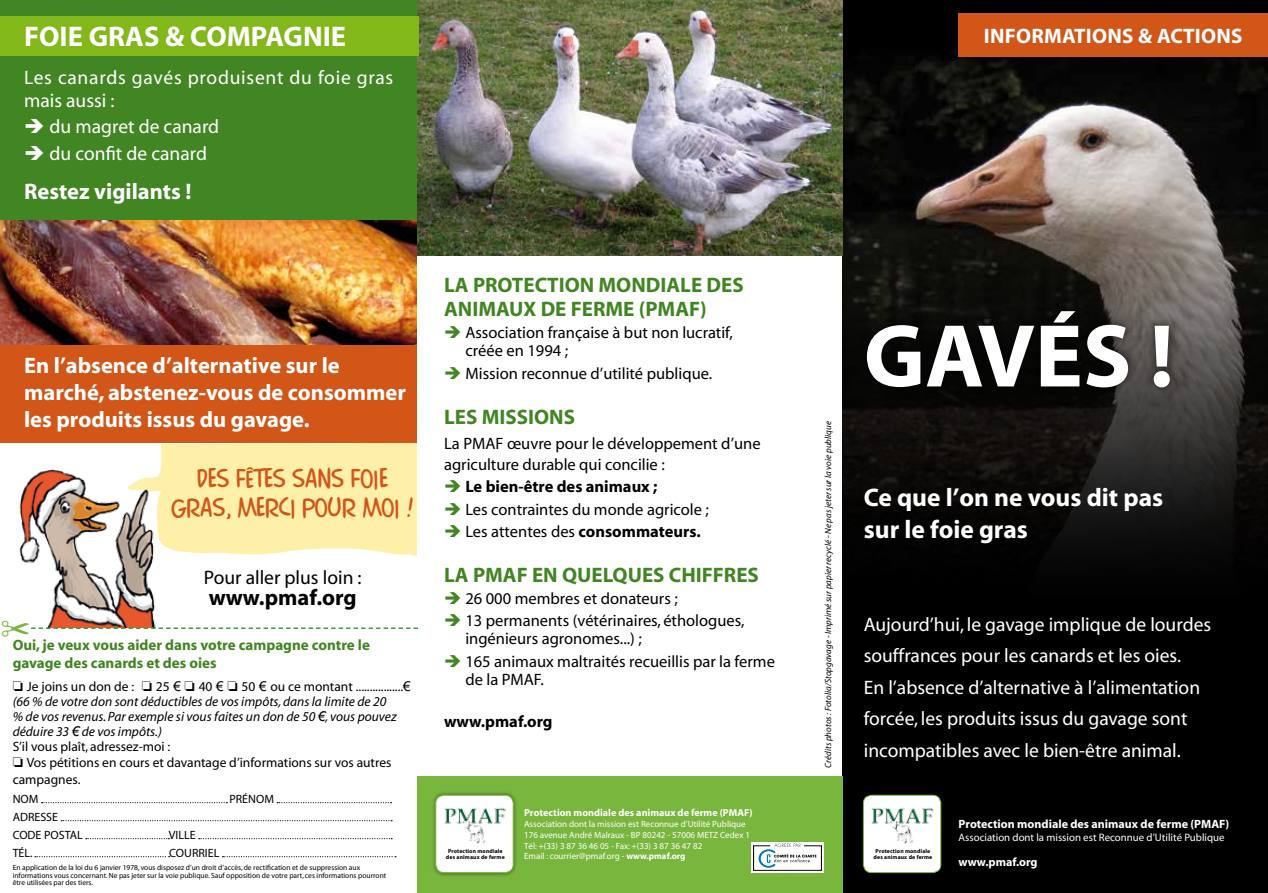
<style>
.page{position:relative;width:1268px;height:893px;background:#fff}
.page>*{position:absolute;margin:0;border:0;box-sizing:border-box;transform-origin:0 0}
.t1{font:700 90px "Myriad";color:#fff}
.t2{font:700 28.5px "Myriad";color:#fff}
.t3{font:700 25.5px/31.5px "Myriad";color:#fff}
.t4{font:24px/28.8px "Comics";color:#d25618;text-align:center}
.t5{font:700 22.5px/27px "Myriad";color:#fff}
.t6{font:700 22.5px "Myriad";color:#000}
.t7{font:700 21px/24px "Myriad";color:#418622}
.t8{font:700 21px "Myriad";letter-spacing:.01em;color:#fff}
.t9{font:19.5px/31.5px "Myriad";color:#fff}
.t10{font:19.5px/22.5px "Myriad";letter-spacing:.035em;color:#fff}
.t11{font:19.5px "Myriad";color:#000}
.t12{font:16.5px/22.2px "Myriad";color:#000}
.t13{font:700 16.5px "Myriad";color:#000}
.t14{font:700 15px/18px "Myriad";color:#418622}
.t15{font:italic 13.5px/15px "Myriad";color:#000}
.t16{font:13.5px/16.5px "Myriad";color:#000}
.t17{font:700 12px "Myriad";color:#fff}
.t18{font:12px/18px "Myriad";color:#000}
.t19{font:10.8px "Myriad";color:#fff}
.t20{font:700 10.2px "Myriad";color:#fff}
.t21{font:9px/10.8px "Myriad";color:#fff}
.t22{font:italic 9px "Myriad";color:#000}
.t23{font:7.5px/7.5px "Myriad";color:#000}
.t24{font:700 5.7px/6.9px "Myriad";letter-spacing:.02em;color:#000;text-align:center}
.s1{font-style:normal}
.s2{font-family:"Arial";font-style:normal}
.s3{font-family:"Arial"}
.s4{font-weight:700}
</style>
<div class="page">
<div style="left:842px;top:0;width:425px;height:893px;background:#000"></div>
<img style="left:842px;top:14px;width:425px;height:539px">
<div style="left:958px;top:14px;width:309px;height:43px;background:#d25618"></div>
<img style="left:417px;top:0;width:425px;height:256px">
<div style="left:0;top:0;width:417px;height:443px;background:#418622"></div>
<div style="left:0;top:16px;width:418px;height:40px;background:#83b81a"></div>
<svg style="left:42px;top:802px;width:185px;height:1px"></svg>
<svg style="left:277px;top:802px;width:114px;height:1px"></svg>
<svg style="left:61px;top:820px;width:331px;height:1px"></svg>
<svg style="left:86px;top:838px;width:83px;height:1px"></svg>
<svg style="left:199px;top:838px;width:193px;height:1px"></svg>
<svg style="left:35px;top:856px;width:135px;height:1px"></svg>
<svg style="left:222px;top:856px;width:174px;height:1px"></svg>
<div style="left:417px;top:776px;width:425px;height:117px;background:#79b63e"></div>
<div style="left:858px;top:790px;width:87px;height:87px;background:#000;opacity:.5"></div>
<div style="left:863px;top:795px;width:77px;height:78px;background:#fff;border-radius:8px"></div>
<img style="left:863px;top:797px;width:77px;height:47px">
<div style="left:863px;top:795px;width:77px;height:78px;border:1px solid #79b63e;border-radius:8px"></div>
<div style="left:750px;top:843px;width:73px;height:30px;background:#fff"></div>
<svg style="left:753px;top:843px;width:69px;height:28px"></svg>
<div style="left:431px;top:790px;width:87px;height:87px;background:#000;opacity:.5"></div>
<div style="left:435px;top:795px;width:78px;height:78px;background:#fff;border-radius:8px"></div>
<img style="left:435px;top:797px;width:78px;height:47px">
<div style="left:435px;top:795px;width:78px;height:78px;border:1px solid #79b63e;border-radius:8px"></div>
<img style="left:0;top:220px;width:417px;height:125px">
<div style="left:161px;top:443px;width:256px;height:113px;background:#fff0a9"></div>
<img style="left:19px;top:446px;width:157px;height:174px">
<div style="left:0;top:345px;width:417px;height:98px;background:#d25618"></div>
<div style="left:1px;top:616px;width:29px;height:23px;background:#fff"></div>
<div style="left:857px;top:302px;width:320px;height:94px;background:#000;opacity:.75"></div>
<svg style="left:31px;top:620px;width:387px;height:9px"></svg>
<h2 class="t2" style="left:24px;top:22px;width:323px">FOIE GRAS &amp; COMPAGNIE</h2>
<p class="t10" style="left:24px;top:67px;width:370px">Les canards gavés produisent du foie gras mais aussi :</p>
<p class="t9" style="left:50px;top:114px;width:171px;line-height:26.7px">du magret de canard du confit de canard</p>
<h3 class="t5" style="left:24px;top:179px;width:169px">Restez vigilants !</h3>
<h3 class="t5" style="left:24px;top:353px;width:383px">En l’absence d’alternative sur le marché, abstenez-vous de consommer les produits issus du gavage.</h3>
<h3 class="t4" style="left:171px;top:464px;width:244px">DES FÊTES SANS FOIE<br>GRAS, MERCI POUR MOI !</h3>
<p class="t11" style="left:204px;top:568px;width:159px">Pour aller plus loin :</p>
<h3 class="t6" style="left:209px;top:586px;width:149px">www.pmaf.org</h3>
<p class="t14" style="left:13px;top:637px;width:358px">Oui, je veux vous aider dans votre campagne contre le gavage des canards et des oies</p>
<p class="t15" style="left:13px;top:679px;width:399px">□ <span class="s1">Je joins un don de :</span> □ <span class="s1">25</span> <span class="s2">€</span> □ <span class="s1">40</span> <span class="s2">€</span> □ <span class="s1">50</span> <span class="s2">€</span> <span class="s1">ou ce montant .................</span><span class="s2">€ </span>(66 % de votre don sont déductibles de vos impôts, dans la limite de 20<br>% de vos revenus. Par exemple si vous faites un don de 50 <span class="s3">€</span>, vous pouvez déduire 33 <span class="s3">€</span> de vos impôts.)<br><span class="s1">S’il vous plaît, adressez-moi :</span></p>
<p class="t16" style="left:13px;top:755px;width:380px">□ Vos pétitions en cours et davantage d’informations sur vos autres campagnes.</p>
<p class="t18" style="left:13px;top:790px;width:27px">NOM</p>
<p class="t18" style="left:229px;top:790px;width:46px">PRÉNOM</p>
<p class="t18" style="left:13px;top:808px;width:72px">ADRESSE<br>CODE POSTAL</p>
<p class="t18" style="left:169px;top:826px;width:28px">VILLE</p>
<p class="t18" style="left:13px;top:844px;width:22px">TÉL.</p>
<p class="t18" style="left:169px;top:844px;width:52px">COURRIEL</p>
<p class="t23" style="left:13px;top:864px;width:375px">En application de la loi du 6 janvier 1978, vous disposez d’un droit d’accès, de rectification et de suppression aux informations vous concernant. Ne pas jeter sur la voie publique. Sauf opposition de votre part, ces informations pourront être utilisées par des tiers.</p>
<p class="t7" style="left:444px;top:274px;width:301px">LA PROTECTION MONDIALE DES<br>ANIMAUX DE FERME (PMAF)</p>
<p class="t12" style="left:465px;top:325px;width:269px;line-height:18px">Association française à but non lucratif, créée en 1994 ;</p>
<p class="t12" style="left:465px;top:363px;width:248px">Mission reconnue d’utilité publique.</p>
<p class="t7" style="left:444px;top:405px;width:132px">LES MISSIONS</p>
<p class="t12" style="left:444px;top:434px;width:318px;line-height:21px">La PMAF œuvre pour le développement d’une agriculture durable qui concilie :</p>
<p class="t13" style="left:465px;top:478px;width:193px">Le bien-être des animaux ;</p>
<p class="t12" style="left:465px;top:499px;width:245px">Les contraintes du monde agricole ;<br>Les attentes des <span class="s4">consommateurs.</span></p>
<p class="t7" style="left:444px;top:564px;width:316px">LA PMAF EN QUELQUES CHIFFRES</p>
<p class="t12" style="left:465px;top:588px;width:280px">26 000 membres et donateurs ;<br>13 permanents (vétérinaires, éthologues,</p>
<p class="t12" style="left:465px;top:629px;width:311px">ingénieurs agronomes...) ;<br>165 animaux maltraités recueillis par la ferme</p>
<p class="t12" style="left:465px;top:669px;width:80px">de la PMAF.</p>
<p class="t13" style="left:444px;top:713px;width:110px">www.pmaf.org</p>
<p class="t24" style="left:446px;top:847px;width:60px">Protection mondiale des animaux de ferme</p>
<p class="t20" style="left:524px;top:807px;width:230px">Protection mondiale des animaux de ferme (PMAF)</p>
<p class="t21" style="left:524px;top:819px;width:227px">Association dont la mission est Reconnue d’Utilité Publique 176 avenue André Malraux - BP 80242 - 57006 METZ Cedex 1<br>Tél: +(33) 3 87 36 46 05 - Fax: +(33) 3 87 36 47 82<br>Email : courrier@pmaf.org - <span class="s4">www.pmaf.org</span></p>
<p class="t8" style="left:983px;top:25px;width:260px">INFORMATIONS &amp; ACTIONS</p>
<p class="t22" style="left:823px;top:768px;width:348px;rotate:-90deg">Crédits photos : Fotolia/Stopgavage - Imprimé sur papier recyclé - Ne pas jeter sur la voie publique</p>
<h1 class="t1" style="left:863px;top:310px;width:311px">GAVÉS !</h1>
<h3 class="t3" style="left:863px;top:483px;width:301px">Ce que l’on ne vous dit pas sur le foie gras</h3>
<p class="t9" style="left:863px;top:609px;width:349px">Aujourd’hui, le gavage implique de lourdes souffrances pour les canards et les oies.<br>En l’absence d’alternative à l’alimentation forcée, les produits issus du gavage sont incompatibles avec le bien-être animal.</p>
<p class="t24" style="left:873px;top:847px;width:60px">Protection mondiale des animaux de ferme</p>
<p class="t17" style="left:958px;top:818px;width:272px">Protection mondiale des animaux de ferme (PMAF)</p>
<p class="t19" style="left:958px;top:832px;width:267px">Association dont la mission est Reconnue d’Utilité Publique</p>
<p class="t17" style="left:958px;top:856px;width:80px">www.pmaf.org</p>
</div>
